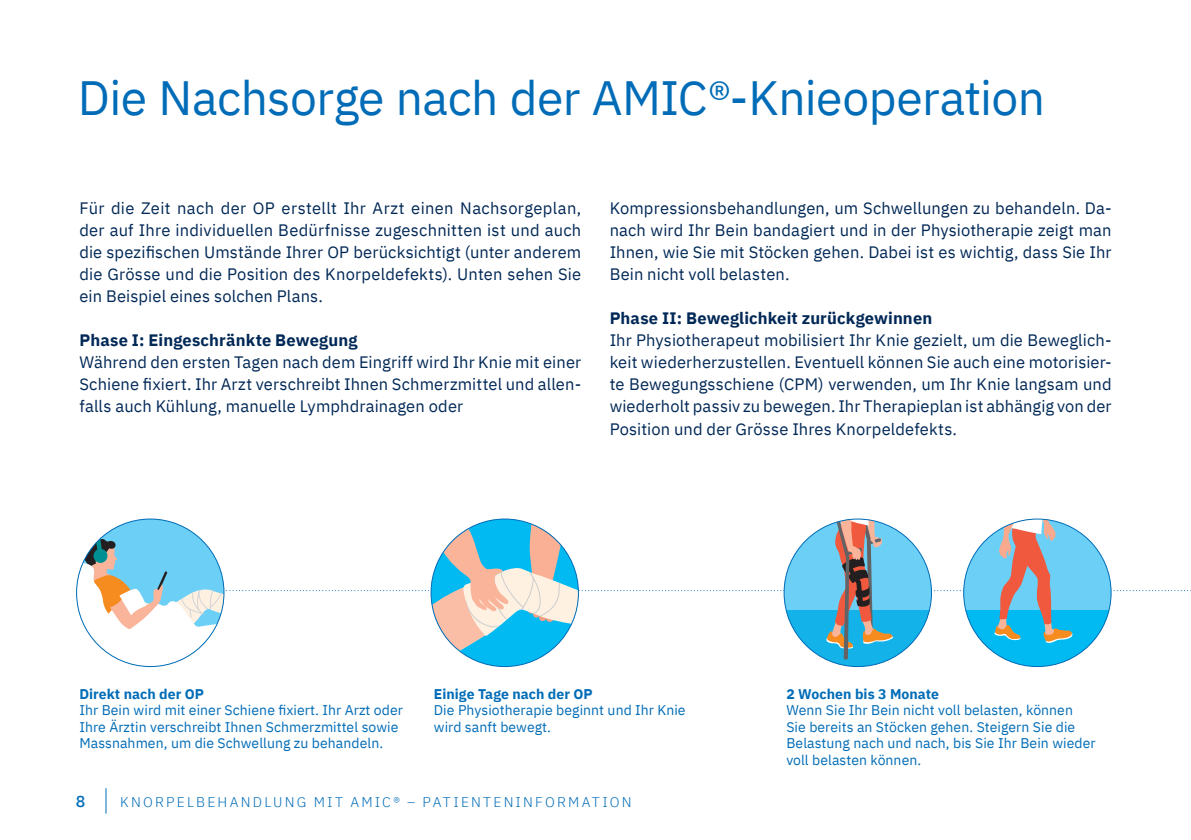
<style>
.page{position:relative;width:1191px;height:840px;background:#fff}
.page>*{position:absolute;margin:0;border:0;box-sizing:border-box;transform-origin:0 0}
.t1{font:48px "IBM Plex Sans";letter-spacing:-.01em;color:#006cb7}
.t2{font:16.4px/22px "IBM Plex Sans";letter-spacing:.01em;color:#002856;text-align:justify}
.t3{font:700 16.4px "IBM Plex Sans";letter-spacing:.01em;color:#002856}
.t4{font:500 16px "IBM Plex Sans";color:#006cb7}
.t5{font:14px/16.6px "IBM Plex Sans";letter-spacing:.005em;color:#006cb7}
.t6{font:700 14px "IBM Plex Sans";letter-spacing:.005em;color:#006cb7}
.t7{font:300 14px "IBM Plex Sans";letter-spacing:.16em;color:#006cb7}
</style>
<div class="page">
<svg style="left:77px;top:518px;width:1114px;height:148px"></svg>
<svg style="left:105px;top:788px;width:1px;height:25px"></svg>
<h1 class="t1" style="left:78px;top:61px;width:968px">Die Nachsorge nach der AMIC®-Knieoperation</h1>
<p class="t2" style="left:79px;top:196px;width:503px">Für die Zeit nach der OP erstellt Ihr Arzt einen Nachsorgeplan, der auf Ihre individuellen Bedürfnisse zugeschnitten ist und auch die spezifischen Umstände Ihrer OP berücksichtigt (unter anderem die Grösse und die Position des Knorpeldefekts). Unten sehen Sie ein Beispiel eines solchen Plans.</p>
<p class="t3" style="left:79px;top:327px;width:279px">Phase I: Eingeschränkte Bewegung</p>
<p class="t2" style="left:79px;top:350px;width:503px">Während den ersten Tagen nach dem Eingriff wird Ihr Knie mit einer Schiene fixiert. Ihr Arzt verschreibt Ihnen Schmerzmittel und allen&shy;falls auch Kühlung, manuelle Lymphdrainagen oder</p>
<p class="t2" style="left:609px;top:196px;width:503px">Kompressionsbehandlungen, um Schwellungen zu behandeln. Da&shy;nach wird Ihr Bein bandagiert und in der Physiotherapie zeigt man Ihnen, wie Sie mit Stöcken gehen. Dabei ist es wichtig, dass Sie Ihr Bein nicht voll belasten.</p>
<p class="t3" style="left:609px;top:305px;width:324px">Phase II: Beweglichkeit zurückgewinnen</p>
<p class="t2" style="left:609px;top:328px;width:503px">Ihr Physiotherapeut mobilisiert Ihr Knie gezielt, um die Beweglich&shy;keit wiederherzustellen. Eventuell können Sie auch eine motorisier&shy;te Bewegungsschiene (CPM) verwenden, um Ihr Knie langsam und wiederholt passiv zu bewegen. Ihr Therapieplan ist abhängig von der Position und der Grösse Ihres Knorpeldefekts.</p>
<p class="t6" style="left:79px;top:682px;width:126px">Direkt nach der OP</p>
<p class="t5" style="left:79px;top:700px;width:325px">Ihr Bein wird mit einer Schiene fixiert. Ihr Arzt oder<br>Ihre Ärztin verschreibt Ihnen Schmerzmittel sowie<br>Massnahmen, um die Schwellung zu behandeln.</p>
<p class="t6" style="left:434px;top:682px;width:160px">Einige Tage nach der OP</p>
<p class="t5" style="left:434px;top:700px;width:253px">Die Physiotherapie beginnt und Ihr Knie wird sanft bewegt.</p>
<p class="t4" style="left:76px;top:788px;width:11px">8</p>
<p class="t7" style="left:120px;top:790px;width:513px">KNORPELBEHANDLUNG MIT AMIC® – PATIENTENINFORMATION</p>
<p class="t6" style="left:786px;top:682px;width:154px">2 Wochen bis 3 Monate</p>
<p class="t5" style="left:786px;top:700px;width:311px">Wenn Sie Ihr Bein nicht voll belasten, können Sie bereits an Stöcken gehen. Steigern Sie die Belastung nach und nach, bis Sie Ihr Bein wieder voll belasten können.</p>
</div>
